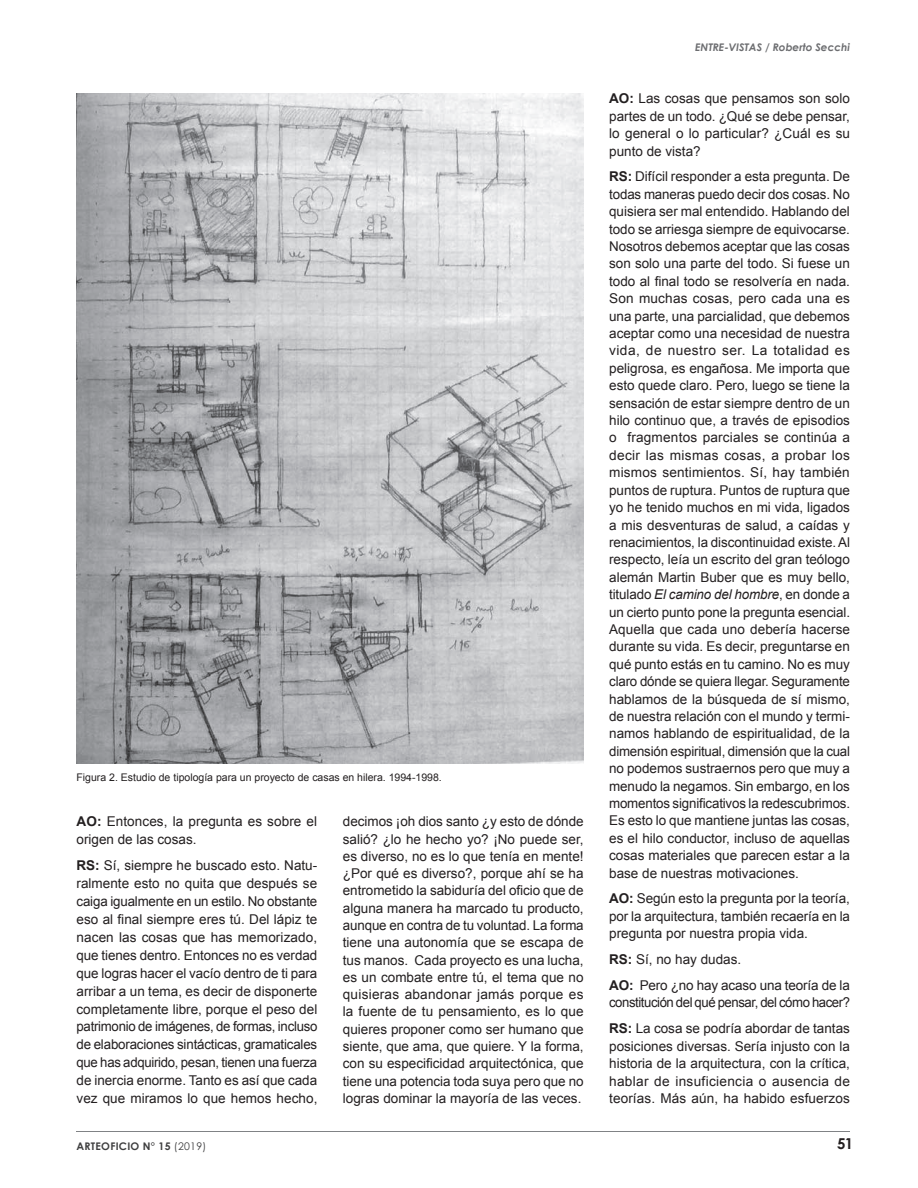
<style>
.page{position:relative;width:918px;height:1188px;background:#fff}
.page>*{position:absolute;margin:0;border:0;box-sizing:border-box;transform-origin:0 0}
.t1{font:700 15px "Century Gothic";color:#231f20}
.t2{font:13.5px/17.4px "Arial";color:#231f20;text-align:justify}
.t3{font:13.5px/26px "Arial";letter-spacing:-.035em;color:#231f20}
.t4{font:10.5px "Arial";color:#231f20}
.t5{font:italic 700 10.5px "Century Gothic";color:#6c6d70}
.t6{font:700 10.5px "Century Gothic";letter-spacing:.025em;color:#3e3e3f}
.s1{font-weight:700}
.s2{font-weight:400}
.s3{font-style:italic}
</style>
<div class="page">
<hr style="left:77px;top:1132px;width:773px;height:1px;background:#808285">
<img style="left:77px;top:94px;width:507px;height:669px">
<p class="t4" style="left:77px;top:771px;width:367px">Figura 2. Estudio de tipología para un proyecto de casas en hilera. 1994-1998.</p>
<p class="t2" style="left:77px;top:813px;width:242px;line-height:17.9px"><span class="s1">AO:</span> Entonces, la pregunta es sobre el origen de las cosas.</p>
<p class="t2" style="left:77px;top:857px;width:242px;line-height:17.9px"><span class="s1">RS:</span> Sí, siempre he buscado esto. Natu&shy;ralmente esto no quita que después se caiga igualmente en un estilo. No obstante eso al final siempre eres tú. Del lápiz te nacen las cosas que has memorizado, que tienes dentro. Entonces no es verdad que logras hacer el vacío dentro de ti para arribar a un tema, es decir de disponerte completamente libre, porque el peso del patrimonio de imágenes, de formas, incluso de elaboraciones sintácticas, gramaticales que has adquirido, pesan, tienen una fuerza de inercia enorme. Tanto es así que cada vez que miramos lo que hemos hecho,</p>
<p class="t6" style="left:77px;top:1138px;width:131px">ARTEOFICIO N° 15 <span class="s2">(2019)</span></p>
<p class="t2" style="left:343px;top:813px;width:242px">decimos ¡oh dios santo ¿y esto de dónde salió? ¿lo he hecho yo? ¡No puede ser, es diverso, no es lo que tenía en mente! ¿Por qué es diverso?, porque ahí se ha entrometido la sabiduría del oficio que de alguna manera ha marcado tu producto, aunque en contra de tu voluntad. La forma tiene una autonomía que se escapa de tus manos. Cada proyecto es una lucha, es un combate entre tú, el tema que no quisieras abandonar jamás porque es la fuente de tu pensamiento, es lo que quieres proponer como ser humano que siente, que ama, que quiere. Y la forma, con su especificidad arquitectónica, que tiene una potencia toda suya pero que no logras dominar la mayoría de las veces.</p>
<p class="t5" style="left:695px;top:39px;width:156px">ENTRE-VISTAS / Roberto Secchi</p>
<p class="t2" style="left:609px;top:90px;width:242px"><span class="s1">AO:</span> Las cosas que pensamos son solo partes de un todo. ¿Qué se debe pensar, lo general o lo particular? ¿Cuál es su punto de vista?</p>
<p class="t2" style="left:609px;top:168px;width:242px"><span class="s1">RS:</span> Difícil responder a esta pregunta. De todas maneras puedo decir dos cosas. No quisiera ser mal entendido. Hablando del todo se arriesga siempre de equivocarse.<br>Nosotros debemos aceptar que las cosas son solo una parte del todo. Si fuese un todo al final todo se resolvería en nada.<br>Son muchas cosas, pero cada una es una parte, una parcialidad, que debemos aceptar como una necesidad de nuestra vida, de nuestro ser. La totalidad es peligrosa, es engañosa. Me importa que esto quede claro. Pero, luego se tiene la sensación de estar siempre dentro de un hilo continuo que, a través de episodios o fragmentos parciales se continúa a decir las mismas cosas, a probar los mismos sentimientos. Sí, hay también puntos de ruptura. Puntos de ruptura que yo he tenido muchos en mi vida, ligados a mis desventuras de salud, a caídas y renacimientos, la discontinuidad existe. Al respecto, leía un escrito del gran teólogo alemán Martin Buber que es muy bello, titulado <span class="s3">El camino del hombre</span>, en donde a un cierto punto pone la pregunta esencial.<br>Aquella que cada uno debería hacerse durante su vida. Es decir, preguntarse en qué punto estás en tu camino. No es muy claro dónde se quiera llegar. Seguramente hablamos de la búsqueda de sí mismo, de nuestra relación con el mundo y termi&shy;namos hablando de espiritualidad, de la dimensión espiritual, dimensión que la cual no podemos sustraernos pero que muy a menudo la negamos. Sin embargo, en los momentos significativos la redescubrimos.<br>Es esto lo que mantiene juntas las cosas, es el hilo conductor, incluso de aquellas cosas materiales que parecen estar a la base de nuestras motivaciones.</p>
<p class="t2" style="left:609px;top:890px;width:242px"><span class="s1">AO:</span> Según esto la pregunta por la teoría, por la arquitectura, también recaería en la pregunta por nuestra propia vida.</p>
<p class="t2" style="left:609px;top:947px;width:242px;line-height:26px"><span class="s1">RS:</span> Sí, no hay dudas.<br><span class="s1">AO:</span> Pero ¿no hay acaso una teoría de la</p>
<p class="t3" style="left:609px;top:990px;width:242px">constitución del qué pensar, del cómo hacer?<br><span class="s1">RS:</span> La cosa se podría abordar de tantas</p>
<p class="t2" style="left:609px;top:1037px;width:242px">posiciones diversas. Sería injusto con la historia de la arquitectura, con la crítica, hablar de insuficiencia o ausencia de teorías. Más aún, ha habido esfuerzos</p>
<p class="t1" style="left:837px;top:1132px;width:18px">51</p>
</div>
